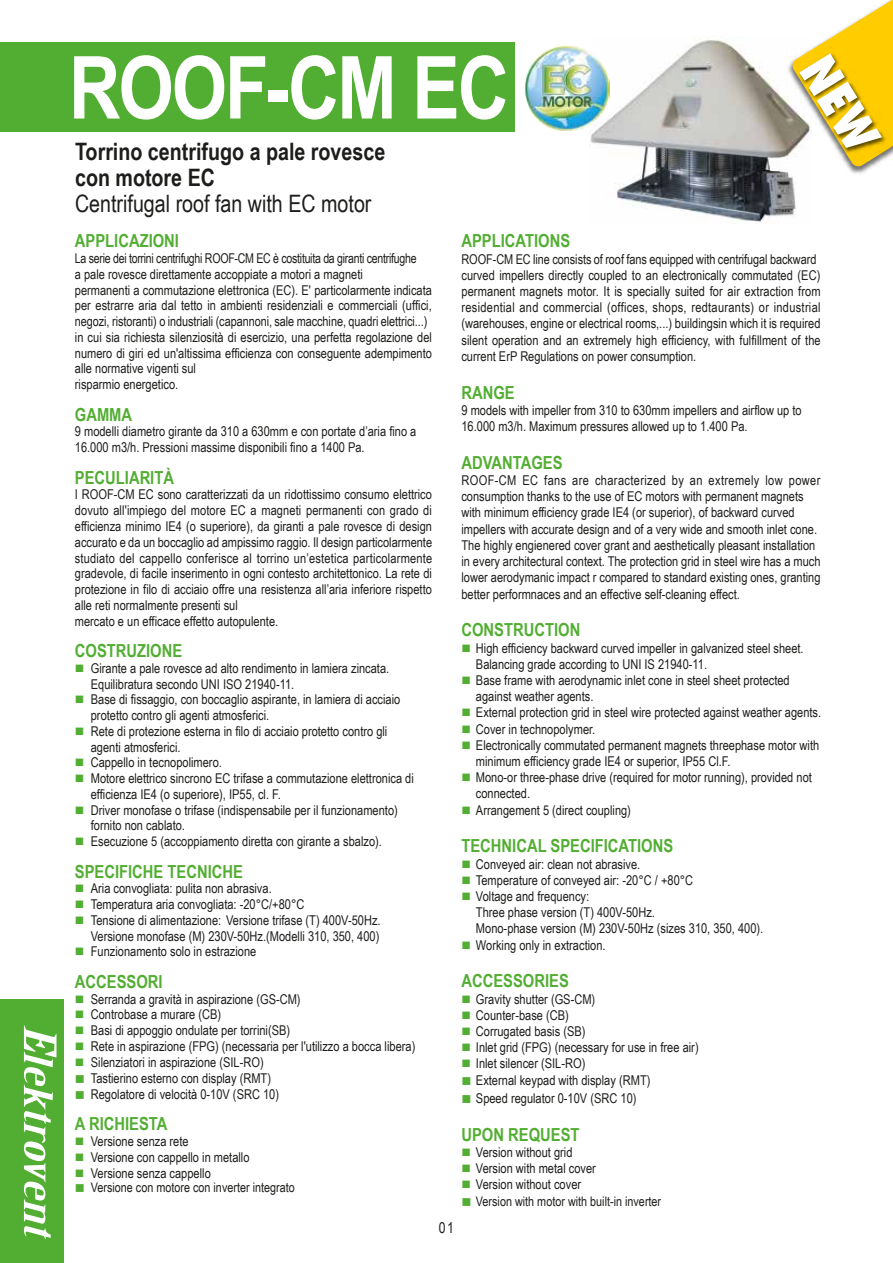
<style>
.page{position:relative;width:893px;height:1263px;background:#fff}
.page>*{position:absolute;margin:0;border:0;box-sizing:border-box;transform-origin:0 0}
.t1{font:700 87px "Arial Narrow";letter-spacing:-.025em;color:#fff}
.t2{font:700 24px/26.2px "Arial Narrow";color:#1d1d1b}
.t3{font:24px "Arial Narrow";color:#1d1d1b}
.t4{font:700 18px "Arial Narrow";color:#52ae32}
.t5{font:15px "Arial Narrow";color:#1d1d1b}
.t6{font:13.5px/16.2px "Arial Narrow";color:#1d1d1b}
.t7{font:13.5px/15.8px "Arial Narrow";color:#1d1d1b;scale:.96 1}
.t8{font:13.2px "Arial Narrow";color:#1d1d1b}
.s1{color:#52ae32}
</style>
<div class="page">
<img style="left:589px;top:37px;width:207px;height:187px">
<div style="left:0;top:43px;width:514px;height:89px;background:#52ae32"></div>
<div style="left:0;top:1000px;width:64px;height:263px;background:#52ae32"></div>
<svg style="left:24px;top:1025px;width:32px;height:214px"></svg>
<img style="left:787px;top:37px;width:79px;height:139px">
<img style="left:785px;top:45px;width:87px;height:126px">
<img style="left:524px;top:45px;width:86px;height:86px">
<svg style="left:791px;top:0;width:102px;height:167px"></svg>
<h1 class="t1" style="left:69px;top:22px;width:442px">ROOF-CM EC</h1>
<h2 class="t2" style="left:75px;top:137px;width:312px">Torrino centrifugo a pale rovesce con motore EC</h2>
<h2 class="t3" style="left:75px;top:186px;width:298px">Centrifugal roof fan with EC motor</h2>
<h3 class="t4" style="left:75px;top:227px;width:106px">APPLICAZIONI</h3>
<p class="t7" style="left:75px;top:250px;width:374px">La serie dei torrini centrifughi ROOF-CM EC è costituita da giranti centrifughe<br>a pale rovesce direttamente accoppiate a motori a magneti<br>permanenti a commutazione elettronica (EC). E' particolarmente indicata per estrarre aria dal tetto in ambienti residenziali e commerciali (uffici, negozi, ristoranti) o industriali (capannoni, sale macchine, quadri elettrici...) in cui sia richiesta silenziosità di esercizio, una perfetta regolazione del numero di giri ed un'altissima efficienza con conseguente adempimento alle normative vigenti sul<br>risparmio energetico.</p>
<h3 class="t4" style="left:75px;top:401px;width:59px">GAMMA</h3>
<p class="t6" style="left:75px;top:423px;width:343px;line-height:15.8px">9 modelli diametro girante da 310 a 630mm e con portate d’aria fino a<br>16.000 m3/h. Pressioni massime disponibili fino a 1400 Pa.</p>
<h3 class="t4" style="left:75px;top:464px;width:101px">PECULIARITÀ</h3>
<p class="t6" style="left:75px;top:486px;width:359px;line-height:15.8px">I ROOF-CM EC sono caratterizzati da un ridottissimo consumo elettrico dovuto all'impiego del motore EC a magneti permanenti con grado di efficienza minimo IE4 (o superiore), da giranti a pale rovesce di design accurato e da un boccaglio ad ampissimo raggio. Il design particolarmente studiato del cappello conferisce al torrino un’estetica particolarmente gradevole, di facile inserimento in ogni contesto architettonico. La rete di protezione in filo di acciaio offre una resistenza all’aria inferiore rispetto alle reti normalmente presenti sul<br>mercato e un efficace effetto autopulente.</p>
<h3 class="t4" style="left:75px;top:637px;width:109px">COSTRUZIONE</h3>
<p class="t6" style="left:91px;top:660px;width:300px;line-height:15.8px;text-indent:-16px"><span class="s1">■</span> Girante a pale rovesce ad alto rendimento in lamiera zincata.<br>Equilibratura secondo UNI ISO 21940-11.</p>
<p class="t6" style="left:91px;top:691px;width:311px;line-height:15.8px;text-indent:-16px"><span class="s1">■</span> Base di fissaggio, con boccaglio aspirante, in lamiera di acciaio protetto contro gli agenti atmosferici.</p>
<p class="t6" style="left:91px;top:723px;width:298px;line-height:15.8px;text-indent:-16px"><span class="s1">■</span> Rete di protezione esterna in filo di acciaio protetto contro gli agenti atmosferici.</p>
<p class="t6" style="left:75px;top:754px;width:149px"><span class="s1">■</span> Cappello in tecnopolimero.</p>
<p class="t6" style="left:91px;top:770px;width:325px;line-height:15.8px;text-indent:-16px"><span class="s1">■</span> Motore elettrico sincrono EC trifase a commutazione elettronica di efficienza IE4 (o superiore), IP55, cl. F.</p>
<p class="t6" style="left:91px;top:801px;width:309px;line-height:15.8px;text-indent:-16px"><span class="s1">■</span> Driver monofase o trifase (indispensabile per il funzionamento) fornito non cablato.</p>
<p class="t6" style="left:75px;top:833px;width:309px"><span class="s1">■</span> Esecuzione 5 (accoppiamento diretta con girante a sbalzo).</p>
<h3 class="t4" style="left:75px;top:857px;width:170px">SPECIFICHE TECNICHE</h3>
<p class="t6" style="left:75px;top:880px;width:198px"><span class="s1">■</span> Aria convogliata: pulita non abrasiva.</p>
<p class="t6" style="left:75px;top:896px;width:231px"><span class="s1">■</span> Temperatura aria convogliata: -20°C/+80°C</p>
<p class="t6" style="left:75px;top:912px;width:307px;line-height:15.8px;text-align:right"><span class="s1">■</span> Tensione di alimentazione: Versione trifase (T) 400V-50Hz.<br>Versione monofase (M) 230V-50Hz.(Modelli 310, 350, 400)</p>
<p class="t6" style="left:75px;top:943px;width:183px"><span class="s1">■</span> Funzionamento solo in estrazione</p>
<h3 class="t4" style="left:75px;top:968px;width:89px">ACCESSORI</h3>
<p class="t6" style="left:75px;top:990px;width:227px"><span class="s1">■</span> Serranda a gravità in aspirazione (GS-CM)</p>
<p class="t6" style="left:75px;top:1006px;width:148px"><span class="s1">■</span> Controbase a murare (CB)</p>
<p class="t6" style="left:75px;top:1022px;width:217px"><span class="s1">■</span> Basi di appoggio ondulate per torrini(SB)</p>
<p class="t6" style="left:75px;top:1037px;width:342px"><span class="s1">■</span> Rete in aspirazione (FPG) (necessaria per l'utilizzo a bocca libera)</p>
<p class="t6" style="left:75px;top:1053px;width:190px"><span class="s1">■</span> Silenziatori in aspirazione (SIL-RO)</p>
<p class="t6" style="left:75px;top:1069px;width:198px"><span class="s1">■</span> Tastierino esterno con display (RMT)</p>
<p class="t6" style="left:75px;top:1085px;width:206px"><span class="s1">■</span> Regolatore di velocità 0-10V (SRC 10)</p>
<h3 class="t4" style="left:75px;top:1110px;width:94px">A RICHIESTA</h3>
<p class="t6" style="left:75px;top:1133px;width:115px"><span class="s1">■</span> Versione senza rete</p>
<p class="t6" style="left:75px;top:1148px;width:176px"><span class="s1">■</span> Versione con cappello in metallo</p>
<p class="t6" style="left:75px;top:1164px;width:137px"><span class="s1">■</span> Versione senza cappello</p>
<p class="t8" style="left:75px;top:1177px;width:221px"><span class="s1">■</span> Versione con motore con inverter integrato</p>
<p class="t5" style="left:439px;top:1217px;width:17px">01</p>
<h3 class="t4" style="left:461px;top:227px;width:110px">APPLICATIONS</h3>
<p class="t6" style="left:461px;top:250px;width:361px">ROOF-CM EC line consists of roof fans equipped with centrifugal backward curved impellers directly coupled to an electronically commutated (EC) permanent magnets motor. It is specially suited for air extraction from residential and commercial (offices, shops, redtaurants) or industrial (warehouses, engine or electrical rooms,...) buildingsin which it is required silent operation and an extremely high efficiency, with fulfillment of the current ErP Regulations on power consumption.</p>
<h3 class="t4" style="left:461px;top:379px;width:55px">RANGE</h3>
<p class="t6" style="left:461px;top:401px;width:342px">9 models with impeller from 310 to 630mm impellers and airflow up to<br>16.000 m3/h. Maximum pressures allowed up to 1.400 Pa.</p>
<h3 class="t4" style="left:461px;top:449px;width:103px">ADVANTAGES</h3>
<p class="t6" style="left:461px;top:472px;width:361px">ROOF-CM EC fans are characterized by an extremely low power consumption thanks to the use of EC motors with permanent magnets with minimum efficiency grade IE4 (or superior), of backward curved impellers with accurate design and of a very wide and smooth inlet cone.<br>The highly engienered cover grant and aesthetically pleasant installation in every architectural context. The protection grid in steel wire has a much lower aerodymanic impact r compared to standard existing ones, granting better performnaces and an effective self-cleaning effect.</p>
<h3 class="t4" style="left:461px;top:616px;width:120px">CONSTRUCTION</h3>
<p class="t6" style="left:476px;top:639px;width:329px;text-indent:-14px"><span class="s1">■</span> High efficiency backward curved impeller in galvanized steel sheet.<br>Balancing grade according to UNI IS 21940-11.</p>
<p class="t6" style="left:476px;top:671px;width:315px;text-indent:-14px"><span class="s1">■</span> Base frame with aerodynamic inlet cone in steel sheet protected against weather agents.</p>
<p class="t6" style="left:461px;top:704px;width:361px"><span class="s1">■</span> External protection grid in steel wire protected against weather agents.</p>
<p class="t6" style="left:461px;top:720px;width:135px"><span class="s1">■</span> Cover in technopolymer.</p>
<p class="t6" style="left:476px;top:736px;width:345px;text-indent:-14px"><span class="s1">■</span> Electronically commutated permanent magnets threephase motor with minimum efficiency grade IE4 or superior, IP55 Cl.F.</p>
<p class="t6" style="left:476px;top:769px;width:337px;text-indent:-14px"><span class="s1">■</span> Mono-or three-phase drive (required for motor running), provided not connected.</p>
<p class="t6" style="left:461px;top:801px;width:171px"><span class="s1">■</span> Arrangement 5 (direct coupling)</p>
<h3 class="t4" style="left:461px;top:832px;width:213px">TECHNICAL SPECIFICATIONS</h3>
<p class="t6" style="left:461px;top:855px;width:180px"><span class="s1">■</span> Conveyed air: clean not abrasive.</p>
<p class="t6" style="left:461px;top:871px;width:233px"><span class="s1">■</span> Temperature of conveyed air: -20°C / +80°C</p>
<p class="t6" style="left:476px;top:887px;width:289px;text-indent:-14px"><span class="s1">■</span> Voltage and frequency:<br>Three phase version (T) 400V-50Hz.<br>Mono-phase version (M) 230V-50Hz (sizes 310, 350, 400).</p>
<p class="t6" style="left:461px;top:936px;width:146px"><span class="s1">■</span> Working only in extraction.</p>
<h3 class="t4" style="left:461px;top:967px;width:109px">ACCESSORIES</h3>
<p class="t6" style="left:461px;top:990px;width:135px"><span class="s1">■</span> Gravity shutter (GS-CM)</p>
<p class="t6" style="left:461px;top:1006px;width:109px"><span class="s1">■</span> Counter-base (CB)</p>
<p class="t6" style="left:461px;top:1022px;width:126px"><span class="s1">■</span> Corrugated basis (SB)</p>
<p class="t6" style="left:461px;top:1039px;width:239px"><span class="s1">■</span> Inlet grid (FPG) (necessary for use in free air)</p>
<p class="t6" style="left:461px;top:1055px;width:125px"><span class="s1">■</span> Inlet silencer (SIL-RO)</p>
<p class="t6" style="left:461px;top:1071px;width:191px"><span class="s1">■</span> External keypad with display (RMT)</p>
<p class="t6" style="left:461px;top:1089px;width:177px"><span class="s1">■</span> Speed regulator 0-10V (SRC 10)</p>
<h3 class="t4" style="left:461px;top:1121px;width:120px">UPON REQUEST</h3>
<p class="t6" style="left:461px;top:1143px;width:113px"><span class="s1">■</span> Version without grid</p>
<p class="t6" style="left:461px;top:1160px;width:136px"><span class="s1">■</span> Version with metal cover</p>
<p class="t6" style="left:461px;top:1176px;width:121px"><span class="s1">■</span> Version without cover</p>
<p class="t8" style="left:461px;top:1191px;width:201px"><span class="s1">■</span> Version with motor with built-in inverter</p>
</div>
